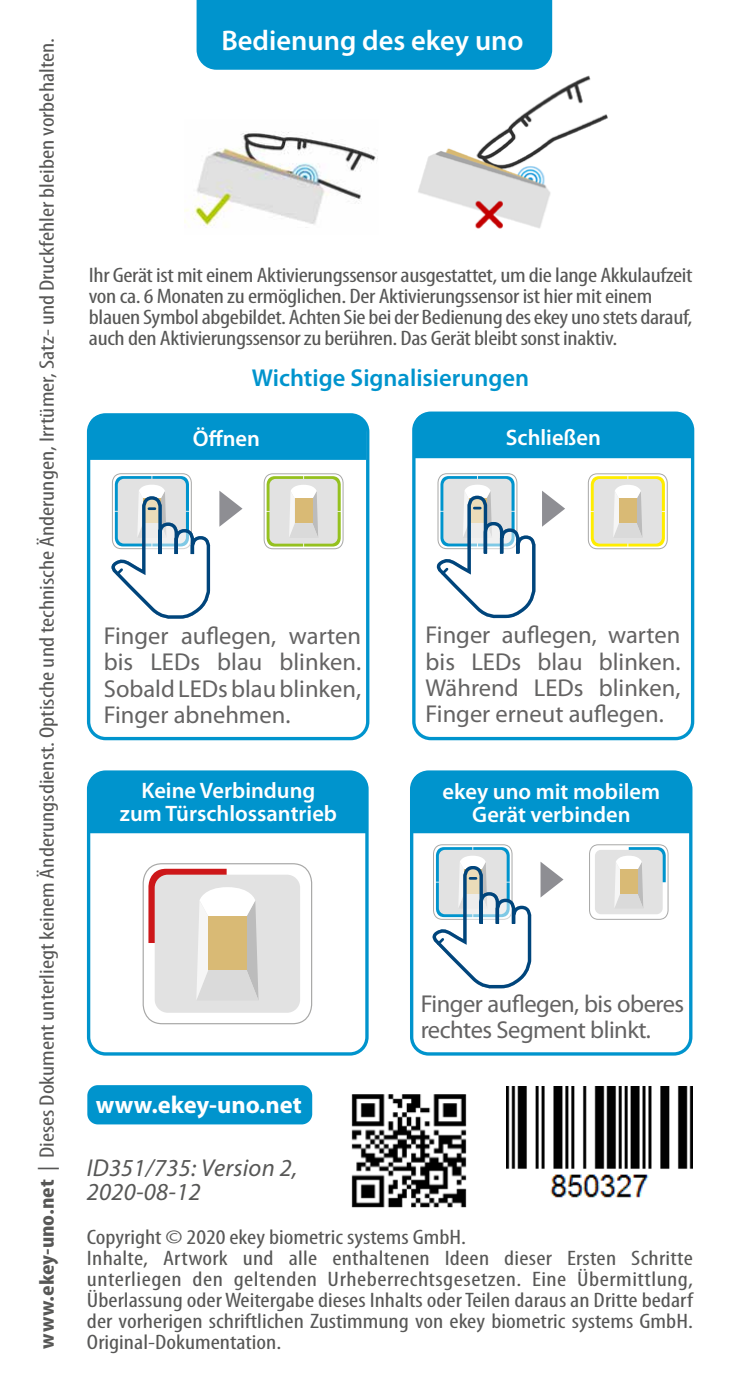
<style>
.page{position:relative;width:745px;height:1389px;background:#fff}
.page>*{position:absolute;margin:0;border:0;box-sizing:border-box;transform-origin:0 0}
.t1{font:600 28.35px "Myriad Pro";color:#fff}
.t2{font:24.5px/26.2px "Myriad Pro";color:#646363;text-align:justify}
.t3{font:24.5px/26.2px "Myriad Pro";letter-spacing:-.02em;color:#646363}
.t4{font:italic 24.5px/24.5px "Myriad Pro";letter-spacing:.01em;color:#575756}
.t5{font:600 24.5px "Myriad Pro";color:#0094cd}
.t6{font:700 24.5px "Myriad Pro";color:#fff}
.t7{font:600 22.4px/23.4px "Myriad Pro";color:#fff;text-align:center}
.t8{font:condensed 21px/21px "Myriad Pro";color:#575756;scale:1.2 1}
.s1{font-weight:700}
</style>
<div class="page">
<img style="left:506px;top:1087px;width:186px;height:111px">
<img style="left:184px;top:132px;width:194px;height:94px">
<img style="left:418px;top:46px;width:190px;height:183px">
<div style="left:196px;top:0;width:356px;height:70px;background:#0094cd"></div>
<div style="left:412px;top:412px;width:281px;height:328px;border:3px solid #0094cd;border-radius:17px"></div>
<svg style="left:587px;top:473px;width:80px;height:76px"></svg>
<div style="left:618px;top:499px;width:18px;height:24px;background:#d9ba75"></div>
<svg style="left:436px;top:473px;width:128px;height:146px"></svg>
<div style="left:414px;top:413px;width:278px;height:45px;background:#0094cd"></div>
<div style="left:87px;top:413px;width:282px;height:327px;border:3px solid #0094cd;border-radius:17px"></div>
<div style="left:89px;top:415px;width:277px;height:45px;background:#0094cd"></div>
<svg style="left:263px;top:473px;width:80px;height:76px;background:#d8dec7"></svg>
<div style="left:294px;top:499px;width:18px;height:24px;background:#d9ba75"></div>
<svg style="left:219px;top:491px;width:23px;height:36px"></svg>
<svg style="left:111px;top:473px;width:100px;height:146px"></svg>
<div style="left:87px;top:770px;width:281px;height:286px;border:3px solid #0094cd;border-radius:17px"></div>
<svg style="left:142px;top:863px;width:170px;height:162px"></svg>
<div style="left:208px;top:916px;width:38px;height:54px;background:#d9ba75"></div>
<div style="left:89px;top:773px;width:277px;height:60px;background:#0094cd"></div>
<div style="left:409px;top:770px;width:283px;height:286px;border:3px solid #0094cd;border-radius:17px"></div>
<div style="left:412px;top:772px;width:278px;height:61px;background:#0094cd"></div>
<svg style="left:540px;top:862px;width:23px;height:36px"></svg>
<svg style="left:589px;top:844px;width:79px;height:76px"></svg>
<div style="left:619px;top:869px;width:18px;height:25px;background:#d9ba75"></div>
<svg style="left:432px;top:844px;width:100px;height:145px"></svg>
<div style="left:87px;top:1085px;width:225px;height:39px;background:#0094cd;border-radius:11px"></div>
<img style="left:351px;top:1094px;width:116px;height:114px">
<p class="t8" style="left:36px;top:1349px;width:1094px;rotate:-90deg"><span class="s1">www.ekey-uno.net</span> | Dieses Dokument unterliegt keinem Änderungsdienst. Optische und technische Änderungen, Irrtümer, Satz- und Druckfehler bleiben vorbehalten.</p>
<h1 class="t1" style="left:221px;top:22px;width:303px">Bedienung des ekey uno</h1>
<p class="t8" style="left:89px;top:265px;width:504px">Ihr GerätistmiteinemAktivierungssensorausgestattet,umdielange Akkulaufzeit von ca.6Monaten zuermöglichen. Der Aktivierungssensor ist hiermiteinem blauen Symbolabgebildet.Achten Siebeider Bedienungdesekeyunostetsdarauf, auch den Aktivierungssensorzuberühren. Das Gerätbleibtsonstinaktiv.</p>
<p class="t5" style="left:252px;top:362px;width:278px">Wichtige Signalisierungen</p>
<p class="t7" style="left:192px;top:426px;width:69px">Öffnen</p>
<p class="t7" style="left:505px;top:425px;width:97px">Schließen</p>
<p class="t2" style="left:104px;top:622px;width:259px">Finger auflegen, warten bis LEDs blau blinken.<br>SobaldLEDsblaublinken, Finger abnehmen.</p>
<p class="t2" style="left:425px;top:622px;width:256px">Finger auflegen, warten bis LEDs blau blinken.<br>Während LEDs blinken, Finger erneut auflegen.</p>
<p class="t7" style="left:120px;top:778px;width:218px">Keine Verbindung zum Türschlossantrieb</p>
<p class="t7" style="left:442px;top:779px;width:219px">ekey uno mit mobilem<br>Gerät verbinden</p>
<p class="t6" style="left:96px;top:1089px;width:207px">www.ekey-uno.net</p>
<p class="t3" style="left:420px;top:990px;width:265px">Finger auflegen, bis oberes rechtes Segment blinkt.</p>
<p class="t4" style="left:87px;top:1155px;width:212px">ID351/735: Version 2,<br>2020-08-12</p>
<p class="t8" style="left:87px;top:1226px;width:506px">Copyright © 2020 ekey biometric systems GmbH.<br>Inhalte, Artwork und alle enthaltenen Ideen dieser Ersten Schritte unterliegen den geltenden Urheberrechtsgesetzen. Eine Übermittlung, Überlassung oderWeitergabe dieses Inhalts oderTeilen daraus an Dritte bedarf der vorherigen schriftlichen Zustimmung von ekey biometric systems GmbH.</p>
<p class="t8" style="left:87px;top:1331px;width:163px">Original-Dokumentation.</p>
</div>
